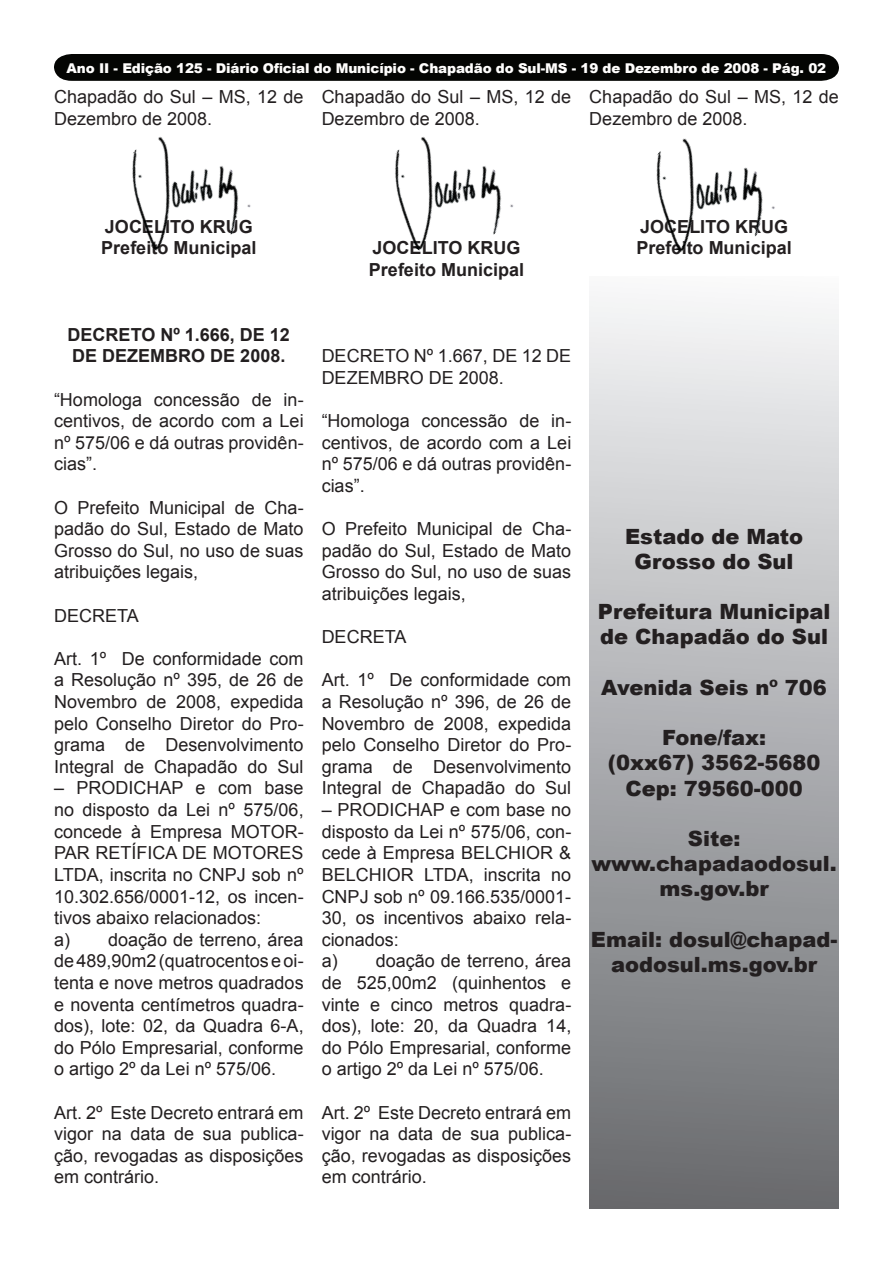
<style>
.page{position:relative;width:893px;height:1263px;background:#fff}
.page>*{position:absolute;margin:0;border:0;box-sizing:border-box;transform-origin:0 0}
.t1{font:900 21px/25.2px "Arial";color:#231f20;text-align:center}
.t2{font:18px/21.6px "Arial";color:#231f20;text-align:justify}
.t3{font:700 18px/21.6px "Arial";color:#231f20}
.t4{font:900 13.5px "Arial";letter-spacing:-.01em;color:#fffefd}
</style>
<div class="page">
<div style="left:54px;top:54px;width:785px;height:27px;background:#040503"></div>
<img style="left:132px;top:136px;width:119px;height:115px">
<img style="left:395px;top:136px;width:119px;height:115px">
<img style="left:656px;top:138px;width:119px;height:115px">
<div style="left:589px;top:276px;width:250px;height:933px;background:linear-gradient(to bottom,#f7f7f9,#66686b)"></div>
<p class="t4" style="left:67px;top:58px;width:761px">Ano II - Edição 125 - Diário Oficial do Município - Chapadão do Sul-MS - 19 de Dezembro de 2008 - Pág. 02</p>
<p class="t2" style="left:54px;top:86px;width:251px">Chapadão do Sul – MS, 12 de<br>Dezembro de 2008.</p>
<p class="t2" style="left:322px;top:86px;width:251px">Chapadão do Sul – MS, 12 de<br>Dezembro de 2008.</p>
<p class="t2" style="left:589px;top:86px;width:251px">Chapadão do Sul – MS, 12 de<br>Dezembro de 2008.</p>
<p class="t3" style="left:101px;top:216px;width:157px">JOCELITO KRUG<br>Prefeito Municipal</p>
<p class="t3" style="left:369px;top:238px;width:157px">JOCELITO KRUG<br>Prefeito Municipal</p>
<p class="t3" style="left:68px;top:324px;width:224px">DECRETO Nº 1.666, DE 12<br>DE DEZEMBRO DE 2008.</p>
<p class="t2" style="left:54px;top:389px;width:251px">“Homologa concessão de in&shy;centivos, de acordo com a Lei nº 575/06 e dá outras providên&shy;cias”.</p>
<p class="t2" style="left:54px;top:497px;width:251px">O Prefeito Municipal de Cha&shy;padão do Sul, Estado de Mato Grosso do Sul, no uso de suas atribuições legais,</p>
<p class="t2" style="left:54px;top:605px;width:86px">DECRETA</p>
<p class="t2" style="left:54px;top:648px;width:251px">Art. 1º De conformidade com a Resolução nº 395, de 26 de Novembro de 2008, expedida pelo Conselho Diretor do Pro&shy;grama de Desenvolvimento Integral de Chapadão do Sul</p>
<p class="t2" style="left:54px;top:777px;width:251px;text-align:left">– PRODICHAP e com base no disposto da Lei nº 575/06, concede à Empresa MOTOR-<br>PAR RETÍFICA DE MOTORES<br>LTDA, inscrita no CNPJ sob nº<br>10.302.656/0001-12, os incen&shy;tivos abaixo relacionados:<br>a) doação de terreno, área de 489,90m2 (quatrocentos e oi&shy;tenta e nove metros quadrados e noventa centímetros quadra&shy;dos), lote: 02, da Quadra 6-A, do Pólo Empresarial, conforme o artigo 2º da Lei nº 575/06.</p>
<p class="t2" style="left:54px;top:1101px;width:251px">Art. 2º Este Decreto entrará em vigor na data de sua publica&shy;ção, revogadas as disposições em contrário.</p>
<p class="t2" style="left:322px;top:345px;width:251px">DECRETO Nº 1.667, DE 12 DE<br>DEZEMBRO DE 2008.</p>
<p class="t2" style="left:322px;top:410px;width:251px">“Homologa concessão de in&shy;centivos, de acordo com a Lei nº 575/06 e dá outras providên&shy;cias”.</p>
<p class="t2" style="left:322px;top:518px;width:251px">O Prefeito Municipal de Cha&shy;padão do Sul, Estado de Mato Grosso do Sul, no uso de suas atribuições legais,</p>
<p class="t2" style="left:322px;top:626px;width:86px">DECRETA</p>
<p class="t2" style="left:322px;top:669px;width:251px">Art. 1º De conformidade com a Resolução nº 396, de 26 de Novembro de 2008, expedida pelo Conselho Diretor do Pro&shy;grama de Desenvolvimento Integral de Chapadão do Sul</p>
<p class="t2" style="left:322px;top:799px;width:251px;text-align:left">– PRODICHAP e com base no disposto da Lei nº 575/06, con&shy;cede à Empresa BELCHIOR &amp;<br>BELCHIOR LTDA, inscrita no<br>CNPJ sob nº 09.166.535/0001-<br>30, os incentivos abaixo rela&shy;cionados:<br>a) doação de terreno, área de 525,00m2 (quinhentos e vinte e cinco metros quadra&shy;dos), lote: 20, da Quadra 14, do Pólo Empresarial, conforme o artigo 2º da Lei nº 575/06.</p>
<p class="t2" style="left:322px;top:1101px;width:251px">Art. 2º Este Decreto entrará em vigor na data de sua publica&shy;ção, revogadas as disposições em contrário.</p>
<p class="t3" style="left:637px;top:216px;width:157px">JOCELITO KRUG<br>Prefeito Municipal</p>
<p class="t1" style="left:625px;top:523px;width:180px">Estado de Mato<br>Grosso do Sul</p>
<p class="t1" style="left:598px;top:598px;width:234px;text-align:left">Prefeitura Municipal de Chapadão do Sul</p>
<p class="t1" style="left:601px;top:674px;width:227px">Avenida Seis nº 706</p>
<p class="t1" style="left:608px;top:724px;width:214px">Fone/fax:<br>(0xx67) 3562-5680<br>Cep: 79560-000</p>
<p class="t1" style="left:591px;top:825px;width:247px">Site: www.chapadaodosul. ms.gov.br</p>
<p class="t1" style="left:591px;top:926px;width:248px">Email: dosul@chapad&shy;aodosul.ms.gov.br</p>
</div>
